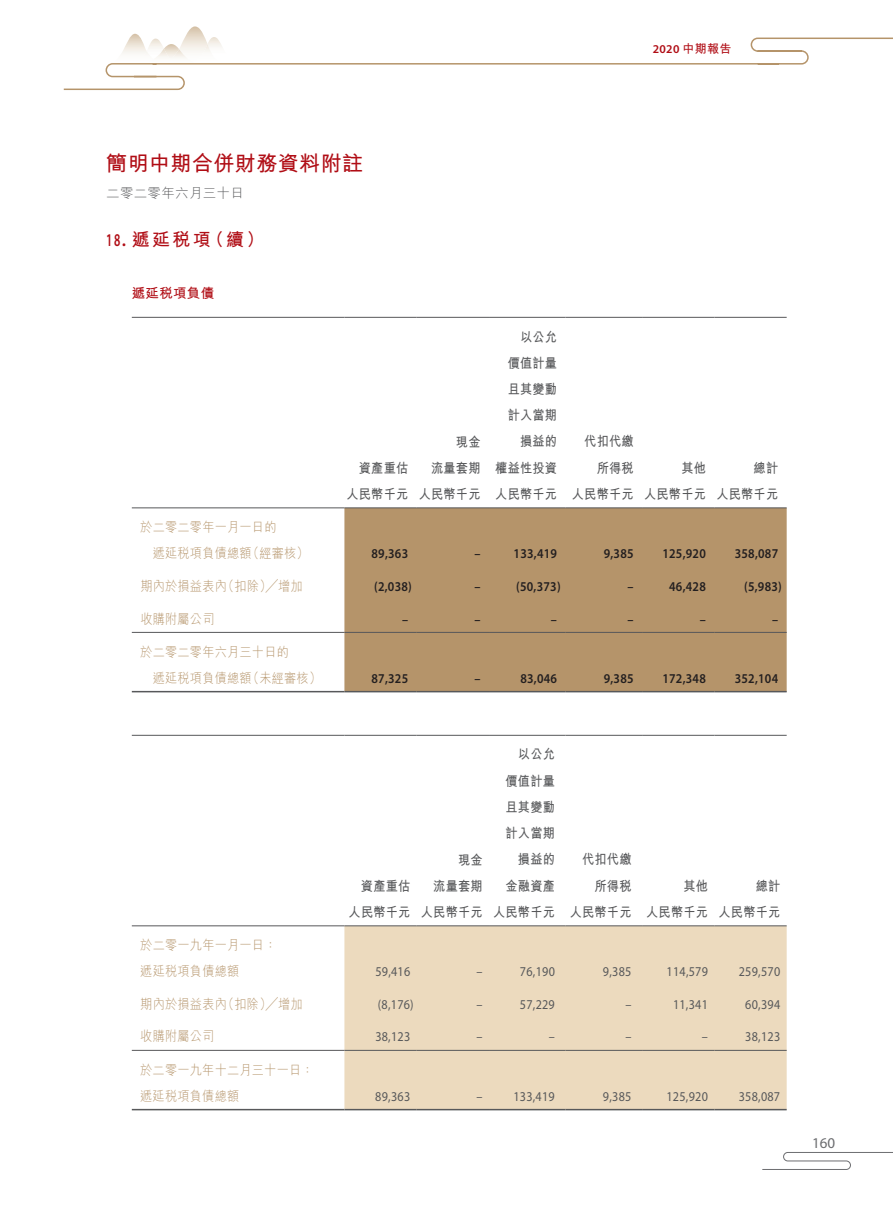
<style>
.page{position:relative;width:893px;height:1212px;background:#fff}
.page>*{position:absolute;margin:0;border:0;box-sizing:border-box;transform-origin:0 0}
.t1{font:700 21px "M Hei HK";letter-spacing:.02em;color:#b00d15}
.t2{font:700 18px "M Hei HK";color:#b00d15}
.t3{font:15px "Myriad Pro";color:#6c6d70}
.t4{font:700 13.5px/26.2px "M Hei HK";letter-spacing:.02em;color:#57585a;text-align:right;scale:.9 1}
.t5{font:300 13.5px/26.2px "M Hei HK";letter-spacing:.02em;color:#b5946a;scale:.9 1}
.t6{font:13.5px "Myriad Pro";letter-spacing:.02em;color:#57585a;scale:.9 1}
.t7{font:600 13.5px "Myriad Pro";letter-spacing:.02em;color:#231f20;scale:.9 1}
.t8{font:300 13.5px "M Hei HK";letter-spacing:.02em;color:#57585a}
.t9{font:700 13.5px "M Hei HK";letter-spacing:.02em;color:#b00d15}
.t10{font:600 12px "Myriad Pro";color:#b00d15}
.s1{font-family:"M Hei HK";font-weight:700}
.s2{font-family:"Myriad Pro";font-weight:600}
</style>
<div class="page">
<img style="left:185px;top:26px;width:20px;height:11px">
<img style="left:130px;top:34px;width:10px;height:3px">
<svg style="left:63px;top:37px;width:830px;height:53px"></svg>
<svg style="left:762px;top:1152px;width:131px;height:18px"></svg>
<div style="left:344px;top:508px;width:443px;height:183px;background:#b5946a"></div>
<hr style="left:132px;top:507px;width:212px;height:1px;background:#57585a">
<hr style="left:344px;top:507px;width:73px;height:1px;background:#57585a">
<hr style="left:417px;top:507px;width:72px;height:1px;background:#57585a">
<hr style="left:489px;top:507px;width:77px;height:1px;background:#57585a">
<hr style="left:566px;top:507px;width:76px;height:1px;background:#57585a">
<hr style="left:642px;top:507px;width:72px;height:1px;background:#57585a">
<hr style="left:714px;top:507px;width:73px;height:1px;background:#57585a">
<hr style="left:132px;top:317px;width:212px;height:1px;background:#57585a">
<hr style="left:344px;top:317px;width:73px;height:1px;background:#57585a">
<hr style="left:417px;top:317px;width:72px;height:1px;background:#57585a">
<hr style="left:489px;top:317px;width:77px;height:1px;background:#57585a">
<hr style="left:566px;top:317px;width:76px;height:1px;background:#57585a">
<hr style="left:642px;top:317px;width:72px;height:1px;background:#57585a">
<hr style="left:714px;top:317px;width:73px;height:1px;background:#57585a">
<hr style="left:132px;top:632px;width:212px;height:1px;background:#57585a">
<hr style="left:344px;top:632px;width:73px;height:1px;background:#57585a">
<hr style="left:417px;top:632px;width:72px;height:1px;background:#57585a">
<hr style="left:489px;top:632px;width:77px;height:1px;background:#57585a">
<hr style="left:566px;top:632px;width:76px;height:1px;background:#57585a">
<hr style="left:642px;top:632px;width:72px;height:1px;background:#57585a">
<hr style="left:714px;top:632px;width:73px;height:1px;background:#57585a">
<hr style="left:132px;top:691px;width:212px;height:1px;background:#57585a">
<hr style="left:344px;top:691px;width:73px;height:1px;background:#57585a">
<hr style="left:417px;top:691px;width:72px;height:1px;background:#57585a">
<hr style="left:489px;top:691px;width:77px;height:1px;background:#57585a">
<hr style="left:566px;top:691px;width:76px;height:1px;background:#57585a">
<hr style="left:642px;top:691px;width:72px;height:1px;background:#57585a">
<hr style="left:714px;top:691px;width:73px;height:1px;background:#57585a">
<div style="left:344px;top:926px;width:443px;height:183px;background:#ecdabe"></div>
<hr style="left:132px;top:735px;width:212px;height:1px;background:#57585a">
<hr style="left:344px;top:735px;width:73px;height:1px;background:#57585a">
<hr style="left:417px;top:735px;width:72px;height:1px;background:#57585a">
<hr style="left:489px;top:735px;width:77px;height:1px;background:#57585a">
<hr style="left:566px;top:735px;width:76px;height:1px;background:#57585a">
<hr style="left:642px;top:735px;width:72px;height:1px;background:#57585a">
<hr style="left:714px;top:735px;width:73px;height:1px;background:#57585a">
<hr style="left:132px;top:925px;width:212px;height:1px;background:#57585a">
<hr style="left:344px;top:925px;width:73px;height:1px;background:#57585a">
<hr style="left:417px;top:925px;width:72px;height:1px;background:#57585a">
<hr style="left:489px;top:925px;width:77px;height:1px;background:#57585a">
<hr style="left:566px;top:925px;width:76px;height:1px;background:#57585a">
<hr style="left:642px;top:925px;width:72px;height:1px;background:#57585a">
<hr style="left:714px;top:925px;width:73px;height:1px;background:#57585a">
<hr style="left:132px;top:1050px;width:212px;height:1px;background:#57585a">
<hr style="left:344px;top:1050px;width:73px;height:1px;background:#57585a">
<hr style="left:417px;top:1050px;width:72px;height:1px;background:#57585a">
<hr style="left:489px;top:1050px;width:77px;height:1px;background:#57585a">
<hr style="left:566px;top:1050px;width:76px;height:1px;background:#57585a">
<hr style="left:642px;top:1050px;width:72px;height:1px;background:#57585a">
<hr style="left:714px;top:1050px;width:73px;height:1px;background:#57585a">
<hr style="left:132px;top:1109px;width:212px;height:1px;background:#57585a">
<hr style="left:344px;top:1109px;width:73px;height:1px;background:#57585a">
<hr style="left:417px;top:1109px;width:72px;height:1px;background:#57585a">
<hr style="left:489px;top:1109px;width:77px;height:1px;background:#57585a">
<hr style="left:566px;top:1109px;width:76px;height:1px;background:#57585a">
<hr style="left:642px;top:1109px;width:72px;height:1px;background:#57585a">
<hr style="left:714px;top:1109px;width:73px;height:1px;background:#57585a">
<p class="t10" style="left:653px;top:42px;width:80px">2020 <span class="s1">中期報告</span></p>
<h1 class="t1" style="left:106px;top:148px;width:258px">簡明中期合併財務資料附註</h1>
<p class="t8" style="left:106px;top:184px;width:139px">二零二零年六月三十日</p>
<h2 class="t2" style="left:106px;top:226px;width:160px"><span class="s2">18.</span> 遞延稅項（續）</h2>
<p class="t9" style="left:132px;top:283px;width:84px">遞延稅項負債</p>
<p class="t5" style="left:153px;top:513px;width:175px;text-indent:-12px">於二零二零年一月一日的<br>遞延稅項負債總額（經審核）</p>
<p class="t4" style="left:495px;top:322px;width:70px">以公允<br>價值計量且其變動計入當期損益的<br>權益性投資</p>
<p class="t4" style="left:431px;top:427px;width:56px">現金<br>流量套期</p>
<p class="t4" style="left:584px;top:427px;width:56px">代扣代繳所得稅</p>
<p class="t4" style="left:346px;top:454px;width:481px">總計<br>人民幣千元 人民幣千元 人民幣千元 人民幣千元 人民幣千元 人民幣千元</p>
<p class="t4" style="left:681px;top:454px;width:29px">其他</p>
<p class="t4" style="left:359px;top:454px;width:56px">資產重估</p>
<p class="t7" style="left:372px;top:545px;width:42px">89,363</p>
<p class="t7" style="left:474px;top:545px;width:8px">–</p>
<p class="t7" style="left:514px;top:545px;width:50px">133,419</p>
<p class="t7" style="left:604px;top:545px;width:35px">9,385</p>
<p class="t7" style="left:662px;top:545px;width:50px">125,920</p>
<p class="t7" style="left:735px;top:545px;width:50px">358,087</p>
<p class="t5" style="left:140px;top:572px;width:182px">期內於損益表內（扣除）╱增加</p>
<p class="t7" style="left:374px;top:578px;width:43px">(2,038)</p>
<p class="t7" style="left:474px;top:578px;width:8px">–</p>
<p class="t7" style="left:516px;top:578px;width:51px">(50,373)</p>
<p class="t7" style="left:627px;top:578px;width:8px">–</p>
<p class="t7" style="left:669px;top:578px;width:42px">46,428</p>
<p class="t7" style="left:744px;top:578px;width:43px">(5,983)</p>
<p class="t5" style="left:140px;top:605px;width:84px">收購附屬公司</p>
<p class="t7" style="left:402px;top:610px;width:8px">–</p>
<p class="t7" style="left:474px;top:610px;width:8px">–</p>
<p class="t7" style="left:551px;top:610px;width:8px">–</p>
<p class="t7" style="left:627px;top:610px;width:8px">–</p>
<p class="t7" style="left:700px;top:610px;width:8px">–</p>
<p class="t7" style="left:772px;top:610px;width:8px">–</p>
<p class="t5" style="left:153px;top:638px;width:189px;text-indent:-12px">於二零二零年六月三十日的<br>遞延稅項負債總額（未經審核）</p>
<p class="t7" style="left:372px;top:670px;width:42px">87,325</p>
<p class="t7" style="left:474px;top:670px;width:8px">–</p>
<p class="t7" style="left:520px;top:670px;width:42px">83,046</p>
<p class="t7" style="left:604px;top:670px;width:35px">9,385</p>
<p class="t7" style="left:662px;top:670px;width:50px">172,348</p>
<p class="t7" style="left:735px;top:670px;width:50px">352,104</p>
<p class="t5" style="left:140px;top:931px;width:153px">於二零一九年一月一日：遞延稅項負債總額</p>
<p class="t4" style="left:506px;top:740px;width:56px">以公允價值計量且其變動計入當期損益的金融資產</p>
<p class="t4" style="left:433px;top:845px;width:56px">現金<br>流量套期</p>
<p class="t4" style="left:582px;top:845px;width:56px">代扣代繳所得稅</p>
<p class="t4" style="left:349px;top:871px;width:481px">總計<br>人民幣千元 人民幣千元 人民幣千元 人民幣千元 人民幣千元 人民幣千元</p>
<p class="t4" style="left:683px;top:871px;width:29px">其他</p>
<p class="t4" style="left:361px;top:872px;width:56px">資產重估</p>
<p class="t6" style="left:375px;top:963px;width:40px">59,416</p>
<p class="t6" style="left:477px;top:963px;width:8px">–</p>
<p class="t6" style="left:520px;top:963px;width:40px">76,190</p>
<p class="t6" style="left:603px;top:963px;width:33px">9,385</p>
<p class="t6" style="left:666px;top:963px;width:48px">114,579</p>
<p class="t6" style="left:739px;top:963px;width:48px">259,570</p>
<p class="t5" style="left:140px;top:990px;width:182px">期內於損益表內（扣除）╱增加</p>
<p class="t6" style="left:378px;top:996px;width:41px">(8,176)</p>
<p class="t6" style="left:476px;top:996px;width:8px">–</p>
<p class="t6" style="left:520px;top:996px;width:40px">57,229</p>
<p class="t6" style="left:625px;top:996px;width:8px">–</p>
<p class="t6" style="left:673px;top:996px;width:40px">11,341</p>
<p class="t6" style="left:745px;top:996px;width:40px">60,394</p>
<p class="t5" style="left:140px;top:1023px;width:84px">收購附屬公司</p>
<p class="t6" style="left:375px;top:1028px;width:40px">38,123</p>
<p class="t6" style="left:476px;top:1028px;width:8px">–</p>
<p class="t6" style="left:549px;top:1028px;width:8px">–</p>
<p class="t6" style="left:625px;top:1028px;width:8px">–</p>
<p class="t6" style="left:702px;top:1028px;width:8px">–</p>
<p class="t6" style="left:745px;top:1028px;width:40px">38,123</p>
<p class="t5" style="left:140px;top:1056px;width:194px">於二零一九年十二月三十一日：遞延稅項負債總額</p>
<p class="t6" style="left:375px;top:1088px;width:40px">89,363</p>
<p class="t6" style="left:476px;top:1088px;width:89px">– 133,419</p>
<p class="t6" style="left:603px;top:1088px;width:33px">9,385</p>
<p class="t6" style="left:666px;top:1088px;width:48px">125,920</p>
<p class="t6" style="left:739px;top:1088px;width:48px">358,087</p>
<p class="t3" style="left:812px;top:1134px;width:25px">160</p>
</div>
